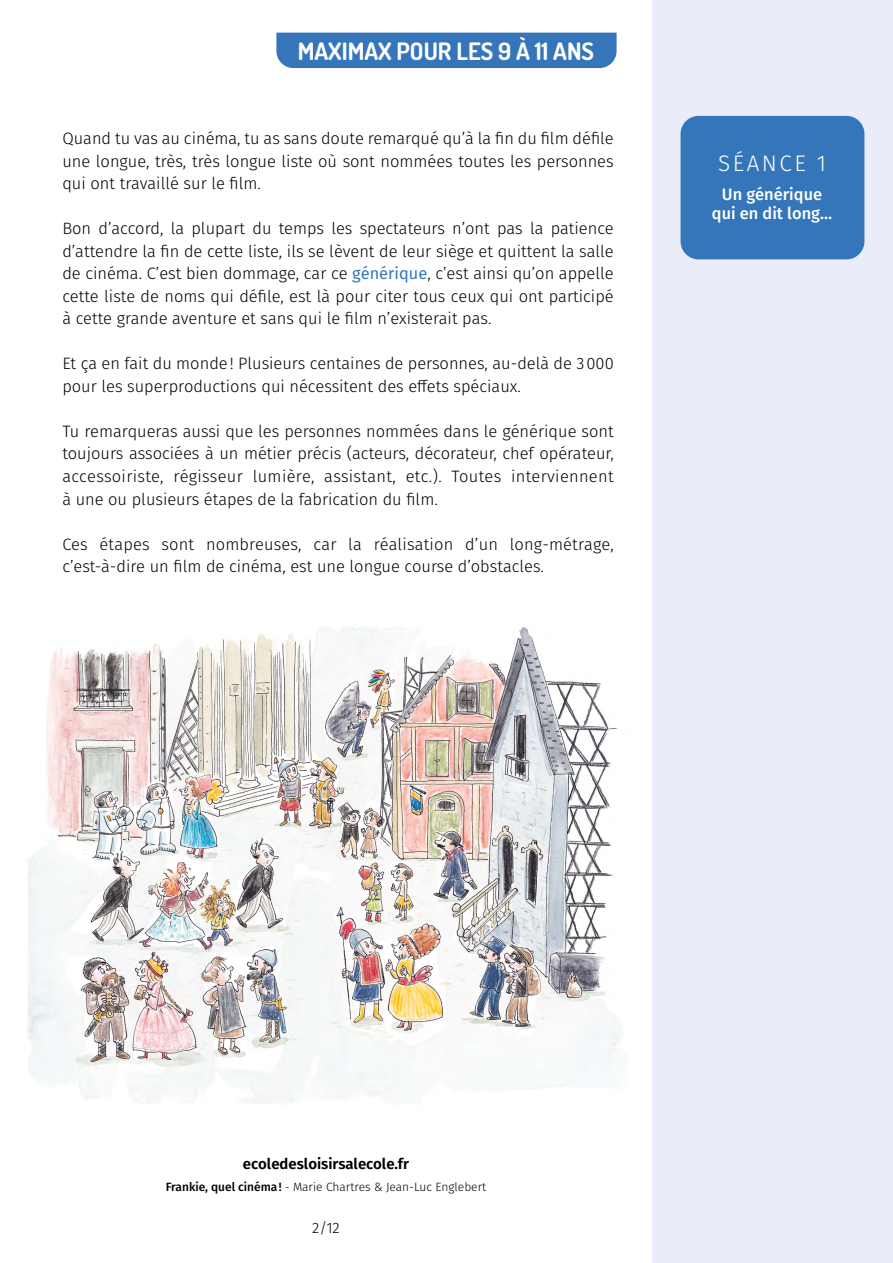
<style>
.page{position:relative;width:893px;height:1263px;background:#fff}
.page>*{position:absolute;margin:0;border:0;box-sizing:border-box;transform-origin:0 0}
.t1{font:700 24px "Dosis";color:#fff}
.t2{font:300 22.5px "Fira Sans";letter-spacing:.11em;color:#fff}
.t3{font:300 16.5px/22.5px "Fira Sans";color:#000;text-align:justify}
.t4{font:500 16.5px/19.8px "Fira Sans";color:#fff;text-align:center}
.t5{font:600 15px "Fira Sans";color:#000}
.t6{font:300 15px "Fira Sans";color:#000}
.t7{font:300 12px "Fira Sans";color:#000}
.s1{font-weight:400;color:#3576bb}
.s2{font-weight:500}
</style>
<div class="page">
<div style="left:652px;top:0;width:241px;height:1263px;background:#eaedf9"></div>
<div style="left:276px;top:33px;width:341px;height:35px;background:#3576bb"></div>
<div style="left:680px;top:116px;width:184px;height:143px;background:#3576bb;border-radius:18px"></div>
<img style="left:28px;top:627px;width:593px;height:477px">
<h1 class="t1" style="left:298px;top:35px;width:298px">MAXIMAX POUR LES 9 À 11 ANS</h1>
<p class="t3" style="left:62px;top:127px;width:553px">Quand tu vas au cinéma, tu as sans doute remarqué qu’à la fin du film défile une longue, très, très longue liste où sont nommées toutes les personnes qui ont travaillé sur le film.</p>
<p class="t3" style="left:62px;top:217px;width:553px">Bon d’accord, la plupart du temps les spectateurs n’ont pas la patience d’attendre la fin de cette liste, ils se lèvent de leur siège et quittent la salle de cinéma. C’est bien dommage, car ce <span class="s1">générique</span>, c’est ainsi qu’on appelle cette liste de noms qui défile, est là pour citer tous ceux qui ont participé à cette grande aventure et sans qui le film n’existerait pas.</p>
<p class="t3" style="left:62px;top:352px;width:553px">Et ça en fait du monde! Plusieurs centaines de personnes, au-delà de 3000 pour les superproductions qui nécessitent des effets spéciaux.</p>
<p class="t3" style="left:62px;top:420px;width:553px">Tu remarqueras aussi que les personnes nommées dans le générique sont toujours associées à un métier précis (acteurs, décorateur, chef opérateur, accessoiriste, régisseur lumière, assistant, etc.). Toutes interviennent à une ou plusieurs étapes de la fabrication du film.</p>
<p class="t3" style="left:62px;top:532px;width:553px">Ces étapes sont nombreuses, car la réalisation d’un long-métrage, c’est-à-dire un film de cinéma, est une longue course d’obstacles.</p>
<h2 class="t2" style="left:718px;top:147px;width:109px">SÉANCE 1</h2>
<p class="t4" style="left:712px;top:183px;width:122px">Un générique qui en dit long…</p>
<p class="t5" style="left:243px;top:1151px;width:168px">ecoledesloisirsalecole.fr</p>
<p class="t7" style="left:166px;top:1179px;width:322px"><span class="s2">Frankie, quel cinéma!</span> - Marie Chartres &amp; Jean-Luc Englebert</p>
<p class="t6" style="left:312px;top:1217px;width:29px">2/12</p>
</div>
